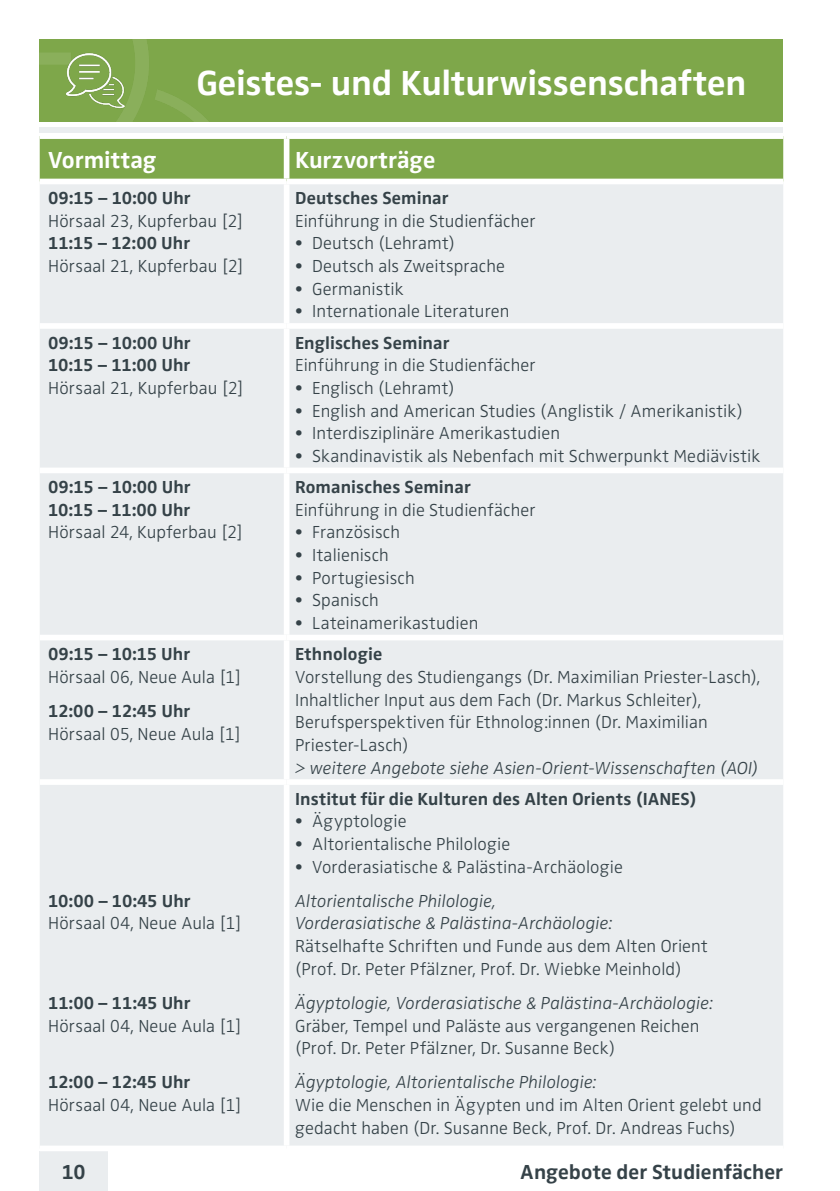
<style>
.page{position:relative;width:840px;height:1191px;background:#fff}
.page>*{position:absolute;margin:0;border:0;box-sizing:border-box;transform-origin:0 0}
.t1{font:700 36px "Zwo OT";letter-spacing:-.005em;color:#fff}
.t2{font:700 24px "Zwo OT";letter-spacing:-.005em;color:#fff}
.t3{font:700 21px "Zwo OT";color:#354248}
.t4{font:300 18px/22.6px "Zwo OT";letter-spacing:.005em;color:#354248}
.t5{font:700 18px/22.6px "Zwo OT";letter-spacing:.005em;color:#354248}
.t6{font:italic 300 18px/22.6px "Zwo OT";letter-spacing:.005em;color:#354248}
</style>
<div class="page">
<div style="left:40px;top:1151px;width:68px;height:40px;background:#eaedef"></div>
<div style="left:40px;top:40px;width:742px;height:82px;background:#7ea74a"></div>
<div style="left:40px;top:128px;width:742px;height:5px;background:#eaedef"></div>
<img style="left:40px;top:40px;width:169px;height:82px">
<img style="left:65px;top:50px;width:63px;height:62px">
<div style="left:40px;top:139px;width:742px;height:40px;background:#7ea74a"></div>
<div style="left:40px;top:184px;width:742px;height:961px;background:#eaedef"></div>
<div style="left:283px;top:139px;width:6px;height:40px;background:#fff"></div>
<div style="left:283px;top:184px;width:6px;height:139px;background:#fff"></div>
<div style="left:40px;top:323px;width:246px;height:6px;background:#fff"></div>
<div style="left:286px;top:323px;width:496px;height:6px;background:#fff"></div>
<div style="left:283px;top:329px;width:6px;height:138px;background:#fff"></div>
<div style="left:40px;top:467px;width:246px;height:6px;background:#fff"></div>
<div style="left:286px;top:467px;width:496px;height:6px;background:#fff"></div>
<div style="left:283px;top:473px;width:6px;height:162px;background:#fff"></div>
<div style="left:40px;top:635px;width:246px;height:5px;background:#fff"></div>
<div style="left:286px;top:635px;width:496px;height:5px;background:#fff"></div>
<div style="left:283px;top:640px;width:6px;height:139px;background:#fff"></div>
<div style="left:40px;top:779px;width:246px;height:6px;background:#fff"></div>
<div style="left:286px;top:779px;width:496px;height:6px;background:#fff"></div>
<div style="left:283px;top:785px;width:6px;height:360px;background:#fff"></div>
<h1 class="t1" style="left:196px;top:62px;width:551px">Geistes- und Kulturwissenschaften</h1>
<h2 class="t2" style="left:48px;top:146px;width:109px">Vormittag</h2>
<h2 class="t2" style="left:295px;top:146px;width:141px">Kurzvorträge</h2>
<p class="t5" style="left:48px;top:187px;width:144px">09:15 – 10:00 Uhr</p>
<p class="t4" style="left:48px;top:210px;width:197px">Hörsaal 23, Kupferbau [2]</p>
<p class="t5" style="left:48px;top:232px;width:143px">11:15 – 12:00 Uhr</p>
<p class="t4" style="left:48px;top:255px;width:197px">Hörsaal 21, Kupferbau [2]</p>
<p class="t5" style="left:295px;top:187px;width:155px">Deutsches Seminar</p>
<p class="t4" style="left:295px;top:210px;width:242px">Einführung in die Studienfächer</p>
<p class="t4" style="left:295px;top:232px;width:161px">• Deutsch (Lehramt)</p>
<p class="t4" style="left:295px;top:255px;width:211px">• Deutsch als Zweitsprache</p>
<p class="t4" style="left:295px;top:278px;width:110px">• Germanistik</p>
<p class="t4" style="left:295px;top:300px;width:216px">• Internationale Literaturen</p>
<p class="t5" style="left:48px;top:331px;width:144px">09:15 – 10:00 Uhr<br>10:15 – 11:00 Uhr</p>
<p class="t4" style="left:48px;top:377px;width:197px">Hörsaal 21, Kupferbau [2]</p>
<p class="t5" style="left:48px;top:476px;width:144px">09:15 – 10:00 Uhr<br>10:15 – 11:00 Uhr</p>
<p class="t4" style="left:48px;top:521px;width:196px">Hörsaal 24, Kupferbau [2]</p>
<p class="t5" style="left:48px;top:643px;width:143px">09:15 – 10:15 Uhr</p>
<p class="t4" style="left:48px;top:666px;width:195px">Hörsaal 06, Neue Aula [1]</p>
<p class="t5" style="left:48px;top:700px;width:143px">12:00 – 12:45 Uhr</p>
<p class="t4" style="left:48px;top:722px;width:194px">Hörsaal 05, Neue Aula [1]</p>
<p class="t5" style="left:48px;top:889px;width:144px">10:00 – 10:45 Uhr</p>
<p class="t4" style="left:48px;top:912px;width:195px">Hörsaal 04, Neue Aula [1]</p>
<p class="t5" style="left:48px;top:991px;width:144px">11:00 – 11:45 Uhr</p>
<p class="t4" style="left:48px;top:1014px;width:195px">Hörsaal 04, Neue Aula [1]</p>
<p class="t5" style="left:48px;top:1071px;width:143px">12:00 – 12:45 Uhr</p>
<p class="t4" style="left:48px;top:1094px;width:195px">Hörsaal 04, Neue Aula [1]</p>
<p class="t5" style="left:295px;top:331px;width:156px">Englisches Seminar</p>
<p class="t4" style="left:295px;top:354px;width:242px">Einführung in die Studienfächer</p>
<p class="t4" style="left:295px;top:377px;width:161px">• Englisch (Lehramt)</p>
<p class="t4" style="left:295px;top:400px;width:449px">• English and American Studies (Anglistik / Amerikanistik)</p>
<p class="t4" style="left:295px;top:422px;width:266px">• Interdisziplinäre Amerikastudien</p>
<p class="t4" style="left:295px;top:445px;width:466px">• Skandinavistik als Nebenfach mit Schwerpunkt Mediävistik</p>
<p class="t5" style="left:295px;top:476px;width:177px">Romanisches Seminar</p>
<p class="t4" style="left:295px;top:499px;width:242px">Einführung in die Studienfächer</p>
<p class="t4" style="left:295px;top:521px;width:106px">• Französisch</p>
<p class="t4" style="left:295px;top:544px;width:95px">• Italienisch</p>
<p class="t4" style="left:295px;top:567px;width:121px">• Portugiesisch</p>
<p class="t4" style="left:295px;top:589px;width:85px">• Spanisch</p>
<p class="t4" style="left:295px;top:612px;width:185px">• Lateinamerikastudien</p>
<p class="t5" style="left:295px;top:643px;width:88px">Ethnologie</p>
<p class="t4" style="left:295px;top:666px;width:466px">Vorstellung des Studiengangs (Dr. Maximilian Priester-Lasch), Inhaltlicher Input aus dem Fach (Dr. Markus Schleiter), Berufsperspektiven für Ethnolog:innen (Dr. Maximilian Priester-Lasch)</p>
<p class="t6" style="left:295px;top:756px;width:464px">&gt; weitere Angebote siehe Asien-Orient-Wissenschaften (AOI)</p>
<p class="t5" style="left:295px;top:787px;width:403px">Institut für die Kulturen des Alten Orients (IANES)</p>
<p class="t4" style="left:295px;top:810px;width:113px">• Ägyptologie</p>
<p class="t4" style="left:295px;top:833px;width:216px">• Altorientalische Philologie</p>
<p class="t4" style="left:295px;top:856px;width:329px">• Vorderasiatische &amp; Palästina-Archäologie</p>
<p class="t6" style="left:295px;top:890px;width:318px">Altorientalische Philologie,<br>Vorderasiatische &amp; Palästina-Archäologie:</p>
<p class="t4" style="left:295px;top:935px;width:414px">Rätselhafte Schriften und Funde aus dem Alten Orient (Prof. Dr. Peter Pfälzner, Prof. Dr. Wiebke Meinhold)</p>
<p class="t6" style="left:295px;top:992px;width:419px">Ägyptologie, Vorderasiatische &amp; Palästina-Archäologie:</p>
<p class="t4" style="left:295px;top:1014px;width:406px">Gräber, Tempel und Paläste aus vergangenen Reichen (Prof. Dr. Peter Pfälzner, Dr. Susanne Beck)</p>
<p class="t6" style="left:295px;top:1071px;width:303px">Ägyptologie, Altorientalische Philologie:</p>
<p class="t4" style="left:295px;top:1094px;width:468px">Wie die Menschen in Ägypten und im Alten Orient gelebt und gedacht haben (Dr. Susanne Beck, Prof. Dr. Andreas Fuchs)</p>
<p class="t3" style="left:62px;top:1159px;width:25px">10</p>
<p class="t3" style="left:520px;top:1159px;width:264px">Angebote der Studienfächer</p>
</div>
